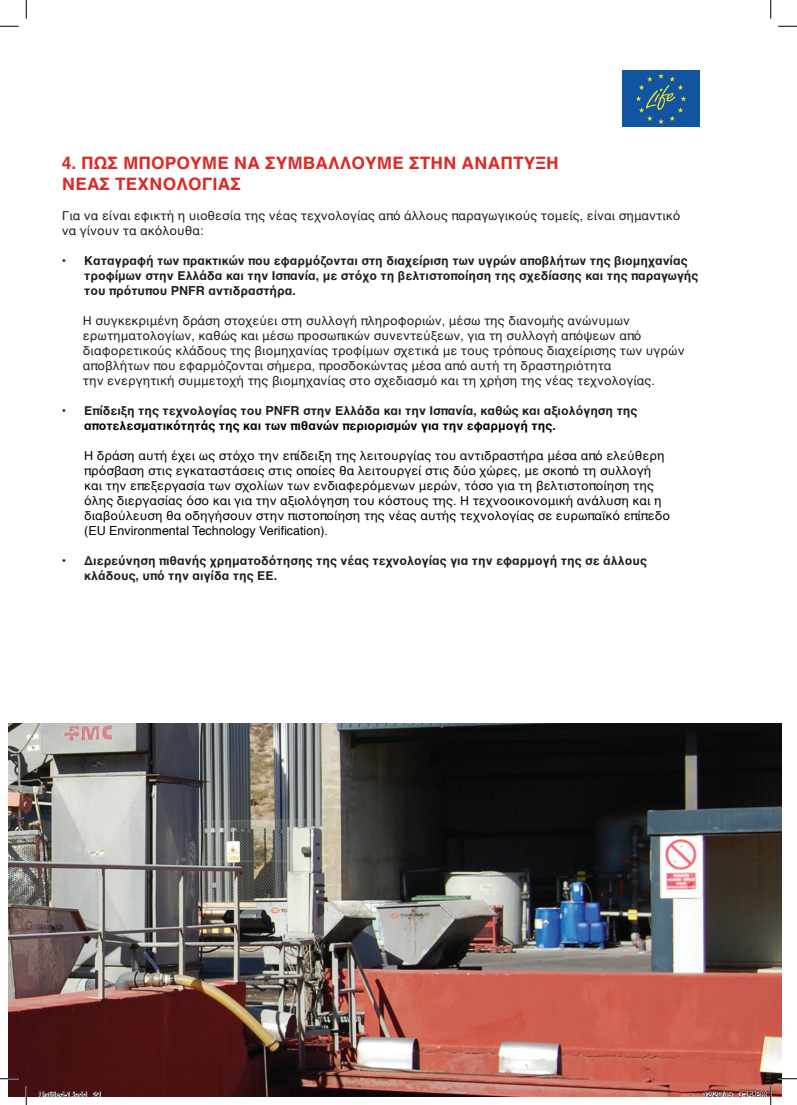
<style>
.page{position:relative;width:797px;height:1105px;background:#fff}
.page>*{position:absolute;margin:0;border:0;box-sizing:border-box;transform-origin:0 0}
.t1{font:700 17.5px/21px "Helvetica";color:#dc2b26}
.t2{font:12.5px/15px "Helvetica";color:#231f20}
.t3{font:12.5px/15px "Helvetica";color:#040503}
.t4{font:700 12.5px/15px "Helvetica";color:#231f20}
.t5{font:700 12.5px "Helvetica";color:#040503}
.t6{font:7.5px "Helvetica";color:#000}
</style>
<div class="page">
<img style="left:622px;top:71px;width:77px;height:56px">
<img style="left:9px;top:723px;width:772px;height:373px">
<svg style="left:0;top:25px;width:19px;height:2px"></svg>
<svg style="left:778px;top:25px;width:19px;height:2px"></svg>
<svg style="left:0;top:1078px;width:19px;height:1px"></svg>
<svg style="left:778px;top:1078px;width:19px;height:1px"></svg>
<svg style="left:25px;top:0;width:2px;height:19px"></svg>
<svg style="left:25px;top:1086px;width:2px;height:19px"></svg>
<svg style="left:770px;top:0;width:1px;height:19px"></svg>
<svg style="left:39px;top:1091px;width:48px;height:6px"></svg>
<svg style="left:93px;top:1092px;width:8px;height:5px"></svg>
<svg style="left:703px;top:1091px;width:29px;height:6px"></svg>
<svg style="left:738px;top:1086px;width:33px;height:19px"></svg>
<h1 class="t1" style="left:62px;top:152px;width:498px">4. ΠΩΣ ΜΠΟΡΟΥΜΕ ΝΑ ΣΥΜΒΑΛΛΟΥΜΕ ΣΤΗΝ ΑΝΑΠΤΥΞΗ<br>ΝΕΑΣ ΤΕΧΝΟΛΟΓΙΑΣ</h1>
<p class="t2" style="left:62px;top:208px;width:620px">Για να είναι εφικτή η υιοθεσία της νέας τεχνολογίας από άλλους παραγωγικούς τομείς, είναι σημαντικό να γίνουν τα ακόλουθα:</p>
<p class="t4" style="left:84px;top:253px;width:616px;text-indent:-22px">• Καταγραφή των πρακτικών που εφαρμόζονται στη διαχείριση των υγρών αποβλήτων της βιομηχανίας τροφίμων στην Ελλάδα και την Ισπανία, με στόχο τη βελτιστοποίηση της σχεδίασης και της παραγωγής του πρότυπου PNFR αντιδραστήρα.</p>
<p class="t2" style="left:83px;top:313px;width:603px">Η συγκεκριμένη δράση στοχεύει στη συλλογή πληροφοριών, μέσω της διανομής ανώνυμων ερωτηματολογίων, καθώς και μέσω προσωπικών συνεντεύξεων, για τη συλλογή απόψεων από διαφορετικούς κλάδους της βιομηχανίας τροφίμων σχετικά με τους τρόπους διαχείρισης των υγρών αποβλήτων που εφαρμόζονται σήμερα, προσδοκώντας μέσα από αυτή τη δραστηριότητα<br>την ενεργητική συμμετοχή της βιομηχανίας στο σχεδιασμό και τη χρήση της νέας τεχνολογίας.</p>
<p class="t4" style="left:62px;top:403px;width:577px">• Επίδειξη της τεχνολογίας του PNFR στην Ελλάδα και την Ισπανία, καθώς και αξιολόγηση της</p>
<p class="t5" style="left:84px;top:415px;width:473px">αποτελεσματικότητάς της και των πιθανών περιορισμών για την εφαρμογή της.</p>
<p class="t3" style="left:84px;top:448px;width:587px">H δράση αυτή έχει ως στόχο την επίδειξη της λειτουργίας του αντιδραστήρα μέσα από ελεύθερη πρόσβαση στις εγκαταστάσεις στις οποίες θα λειτουργεί στις δύο χώρες, με σκοπό τη συλλογή και την επεξεργασία των σχολίων των ενδιαφερόμενων μερών, τόσο για τη βελτιστοποίηση της όλης διεργασίας όσο και για την αξιολόγηση του κόστους της. Η τεχνοοικονομική ανάλυση και η διαβούλευση θα οδηγήσουν στην πιστοποίηση της νέας αυτής τεχνολογίας σε ευρωπαϊκό επίπεδο (EU Environmental Technology Verification).</p>
<p class="t4" style="left:84px;top:553px;width:564px;text-indent:-22px">• Διερεύνηση πιθανής χρηματοδότησης της νέας τεχνολογίας για την εφαρμογή της σε άλλους κλάδους, υπό την αιγίδα της ΕΕ.</p>
<p class="t6" style="left:39px;top:1089px;width:64px">Untitled-1.indd 21</p>
<p class="t6" style="left:703px;top:1089px;width:65px">12/20/19 3:14 PM</p>
</div>
